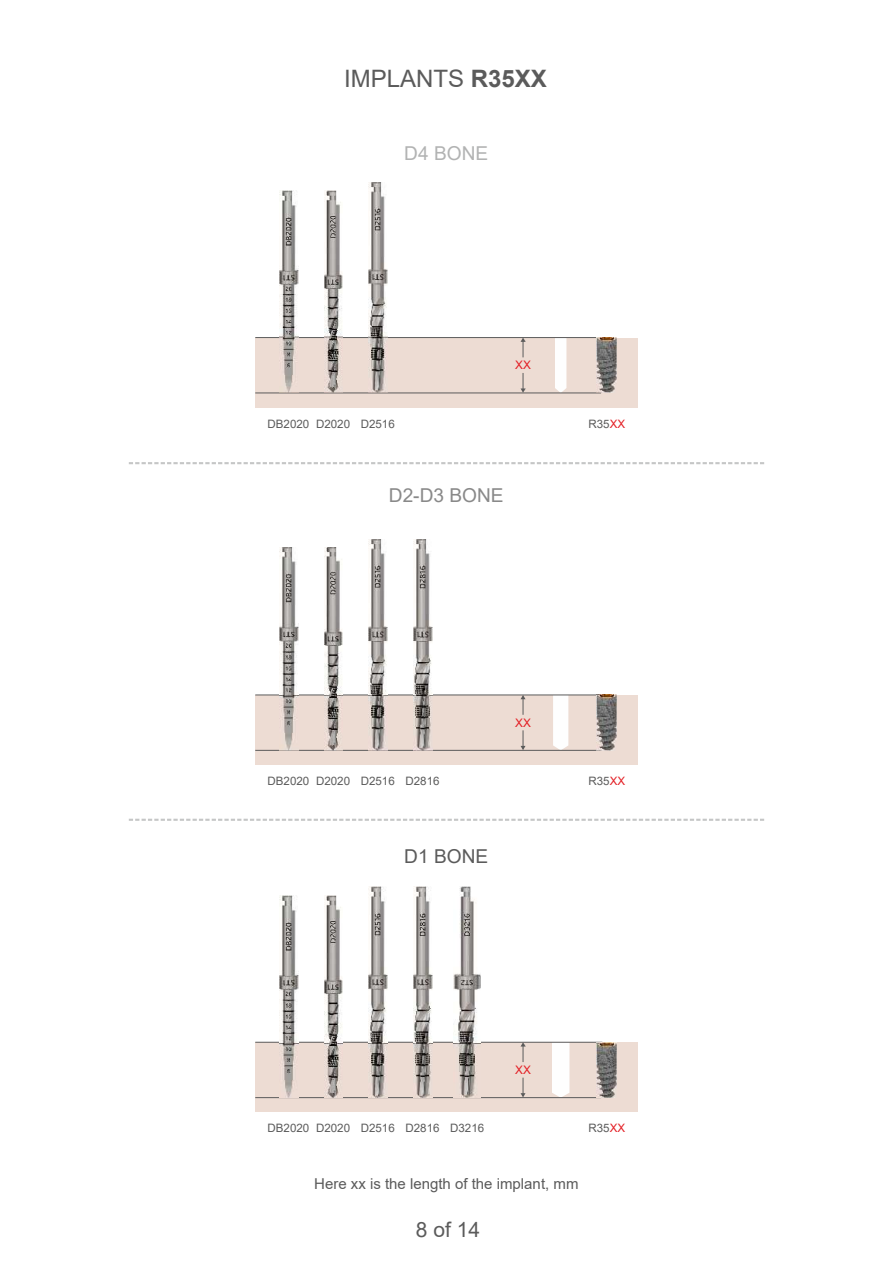
<style>
.page{position:relative;width:893px;height:1263px;background:#fff}
.page>*{position:absolute;margin:0;border:0;box-sizing:border-box;transform-origin:0 0}
.t1{font:24px "Arial";color:#5b5b5b}
.t2{font:21px "Arial";color:#5b5b5b}
.t3{font:19.05px "Arial";color:#898989}
.t4{font:19.05px "Arial";color:#b2b3b3}
.t5{font:19.05px "Arial";color:#5b5b5b}
.t6{font:15px "Arial";color:#5b5b5b}
.t7{font:11.7px "Arial";color:#e31e24}
.t8{font:11.55px "Arial";color:#5b5b5b}
.s1{font-weight:700}
.s2{color:#e31e24}
</style>
<div class="page">
<svg style="left:129px;top:819px;width:635px;height:2px"></svg>
<div style="left:255px;top:1042px;width:383px;height:70px;background:#eddcd3"></div>
<svg style="left:552px;top:1043px;width:17px;height:54px"></svg>
<hr style="left:255px;top:1042px;width:347px;height:1px;background:#5b5b5b">
<hr style="left:255px;top:1097px;width:346px;height:1px;background:#5b5b5b">
<img style="left:279px;top:895px;width:19px;height:202px">
<img style="left:369px;top:887px;width:18px;height:210px">
<img style="left:413px;top:887px;width:19px;height:210px">
<img style="left:454px;top:887px;width:27px;height:210px">
<img style="left:597px;top:1042px;width:19px;height:55px">
<svg style="left:521px;top:1042px;width:4px;height:20px"></svg>
<svg style="left:521px;top:1078px;width:4px;height:19px"></svg>
<div style="left:255px;top:338px;width:383px;height:69px;background:#eddcd3"></div>
<svg style="left:555px;top:338px;width:11px;height:55px"></svg>
<hr style="left:255px;top:337px;width:347px;height:1px;background:#5b5b5b">
<hr style="left:255px;top:393px;width:346px;height:1px;background:#5b5b5b">
<img style="left:279px;top:190px;width:19px;height:203px">
<img style="left:369px;top:182px;width:18px;height:211px">
<img style="left:597px;top:338px;width:19px;height:55px">
<svg style="left:521px;top:338px;width:4px;height:19px"></svg>
<svg style="left:521px;top:373px;width:4px;height:20px"></svg>
<div style="left:255px;top:695px;width:383px;height:70px;background:#eddcd3"></div>
<svg style="left:553px;top:696px;width:15px;height:54px"></svg>
<hr style="left:255px;top:695px;width:347px;height:1px;background:#5b5b5b">
<hr style="left:255px;top:750px;width:346px;height:1px;background:#5b5b5b">
<img style="left:279px;top:548px;width:19px;height:202px">
<img style="left:369px;top:540px;width:18px;height:210px">
<img style="left:413px;top:540px;width:19px;height:210px">
<img style="left:597px;top:695px;width:19px;height:55px">
<svg style="left:521px;top:695px;width:4px;height:20px"></svg>
<svg style="left:521px;top:730px;width:4px;height:20px"></svg>
<svg style="left:129px;top:462px;width:635px;height:2px"></svg>
<img style="left:324px;top:190px;width:18px;height:203px">
<img style="left:324px;top:548px;width:18px;height:202px">
<img style="left:324px;top:895px;width:18px;height:202px">
<h1 class="t1" style="left:344px;top:69px;width:204px">IMPLANTS <span class="s1">R35XX</span></h1>
<h3 class="t4" style="left:404px;top:146px;width:85px">D4 BONE</h3>
<p class="t7" style="left:515px;top:361px;width:17px">XX</p>
<p class="t8" style="left:268px;top:419px;width:129px">DB2020 D2020 D2516</p>
<p class="t8" style="left:588px;top:419px;width:38px">R35<span class="s2">XX</span></p>
<h3 class="t3" style="left:389px;top:488px;width:116px">D2-D3 BONE</h3>
<p class="t7" style="left:515px;top:718px;width:17px">XX</p>
<p class="t8" style="left:268px;top:776px;width:173px">DB2020 D2020 D2516 D2816</p>
<p class="t8" style="left:588px;top:776px;width:38px">R35<span class="s2">XX</span></p>
<h3 class="t5" style="left:404px;top:849px;width:85px">D1 BONE</h3>
<p class="t7" style="left:515px;top:1065px;width:17px">XX</p>
<p class="t8" style="left:268px;top:1124px;width:218px">DB2020 D2020 D2516 D2816 D3216</p>
<p class="t8" style="left:588px;top:1124px;width:38px">R35<span class="s2">XX</span></p>
<p class="t6" style="left:314px;top:1178px;width:266px">Here xx is the length of the implant, mm</p>
<h2 class="t2" style="left:416px;top:1222px;width:66px">8 of 14</h2>
</div>
